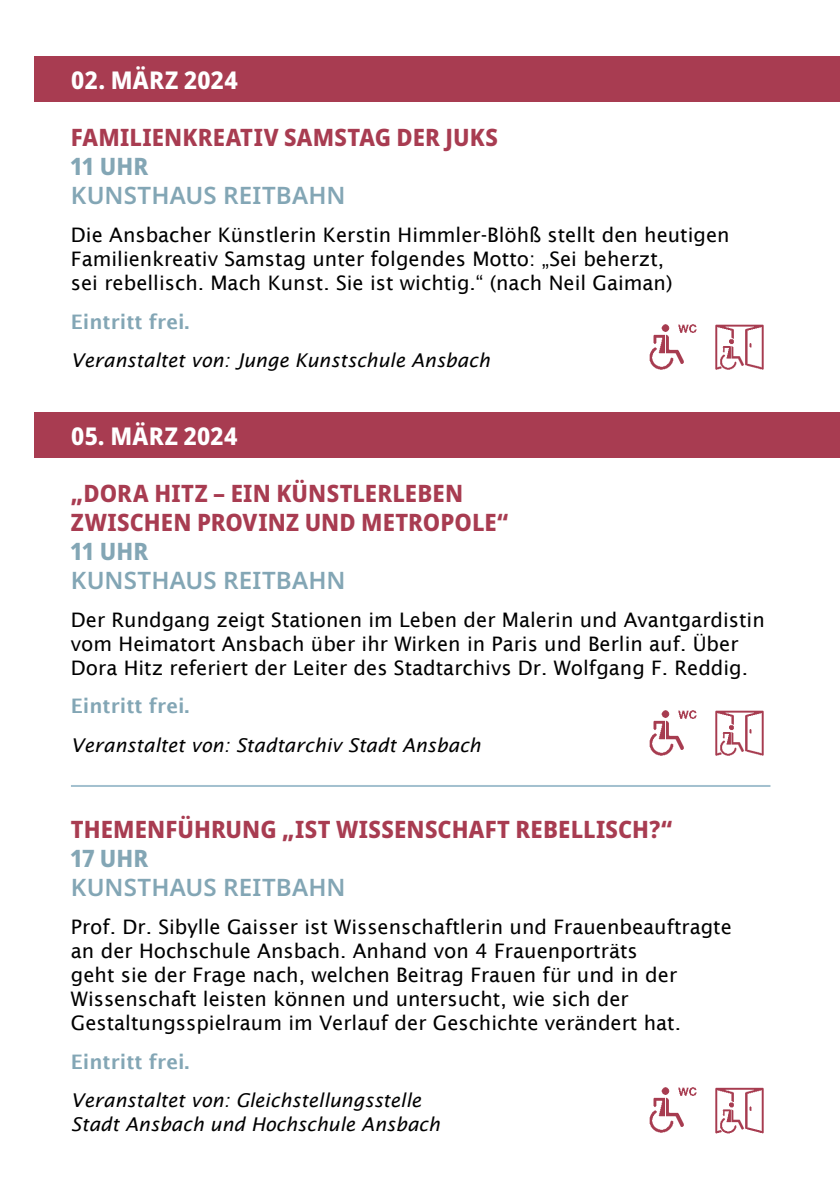
<style>
.page{position:relative;width:840px;height:1191px;background:#fff}
.page>*{position:absolute;margin:0;border:0;box-sizing:border-box;transform-origin:0 0}
.t1{font:800 semi-condensed 24.4px "Noto Sans";letter-spacing:.01em;color:#fff}
.t2{font:800 semi-condensed 24px/28.8px "Noto Sans";letter-spacing:.005em;color:#a83c51}
.t3{font:600 24px "Noto Sans";letter-spacing:.005em;color:#83a6b5}
.t4{font:800 semi-condensed 24px "Noto Sans";letter-spacing:.005em;color:#83a6b5}
.t5{font:20px/24px "Lucida Sans";color:#000}
.t6{font:600 20px "Lucida Sans";color:#83a6b5}
.t7{font:italic 19px/24px "Lucida Sans";color:#000}
</style>
<div class="page">
<div style="left:34px;top:57px;width:805px;height:45px;background:#a83c51"></div>
<div style="left:34px;top:412px;width:805px;height:46px;background:#a83c51"></div>
<hr style="left:71px;top:785px;width:699px;height:2px;background:#a3c0cf">
<img style="left:649px;top:324px;width:48px;height:46px">
<img style="left:715px;top:324px;width:49px;height:46px">
<img style="left:649px;top:710px;width:48px;height:46px">
<img style="left:715px;top:710px;width:49px;height:46px">
<img style="left:649px;top:1087px;width:48px;height:46px">
<img style="left:715px;top:1087px;width:49px;height:47px">
<p class="t1" style="left:71px;top:62px;width:169px">02. MÄRZ 2024</p>
<p class="t2" style="left:71px;top:123px;width:428px">FAMILIENKREATIV SAMSTAG DER JUKS</p>
<p class="t4" style="left:71px;top:149px;width:79px">11 UHR</p>
<p class="t3" style="left:71px;top:178px;width:276px">KUNSTHAUS REITBAHN</p>
<p class="t5" style="left:71px;top:223px;width:659px">Die Ansbacher Künstlerin Kerstin Himmler-Blöhß stellt den heutigen<br>Familienkreativ Samstag unter folgendes Motto: „Sei beherzt,<br>sei rebellisch. Mach Kunst. Sie ist wichtig.“ (nach Neil Gaiman)</p>
<p class="t6" style="left:71px;top:310px;width:120px">Eintritt frei.</p>
<p class="t7" style="left:71px;top:348px;width:420px">Veranstaltet von: Junge Kunstschule Ansbach</p>
<p class="t1" style="left:71px;top:418px;width:168px">05. MÄRZ 2024</p>
<p class="t2" style="left:71px;top:479px;width:438px">„DORA HITZ – EIN KÜNSTLERLEBEN<br>ZWISCHEN PROVINZ UND METROPOLE“</p>
<p class="t4" style="left:71px;top:533px;width:79px">11 UHR</p>
<p class="t3" style="left:71px;top:563px;width:276px">KUNSTHAUS REITBAHN</p>
<p class="t5" style="left:71px;top:608px;width:695px">Der Rundgang zeigt Stationen im Leben der Malerin und Avantgardistin vom Heimatort Ansbach über ihr Wirken in Paris und Berlin auf. Über<br>Dora Hitz referiert der Leiter des Stadtarchivs Dr. Wolfgang F. Reddig.</p>
<p class="t6" style="left:71px;top:695px;width:120px">Eintritt frei.</p>
<p class="t7" style="left:71px;top:733px;width:411px">Veranstaltet von: Stadtarchiv Stadt Ansbach</p>
<p class="t2" style="left:71px;top:815px;width:602px">THEMENFÜHRUNG „IST WISSENSCHAFT REBELLISCH?“</p>
<p class="t4" style="left:71px;top:840px;width:79px">17 UHR</p>
<p class="t3" style="left:71px;top:870px;width:276px">KUNSTHAUS REITBAHN</p>
<p class="t5" style="left:71px;top:915px;width:662px">Prof. Dr. Sibylle Gaisser ist Wissenschaftlerin und Frauenbeauftragte an der Hochschule Ansbach. Anhand von 4 Frauenporträts<br>geht sie der Frage nach, welchen Beitrag Frauen für und in der Wissenschaft leisten können und untersucht, wie sich der Gestaltungsspielraum im Verlauf der Geschichte verändert hat.</p>
<p class="t6" style="left:71px;top:1050px;width:120px">Eintritt frei.</p>
<p class="t7" style="left:71px;top:1088px;width:370px">Veranstaltet von: Gleichstellungsstelle<br>Stadt Ansbach und Hochschule Ansbach</p>
</div>
